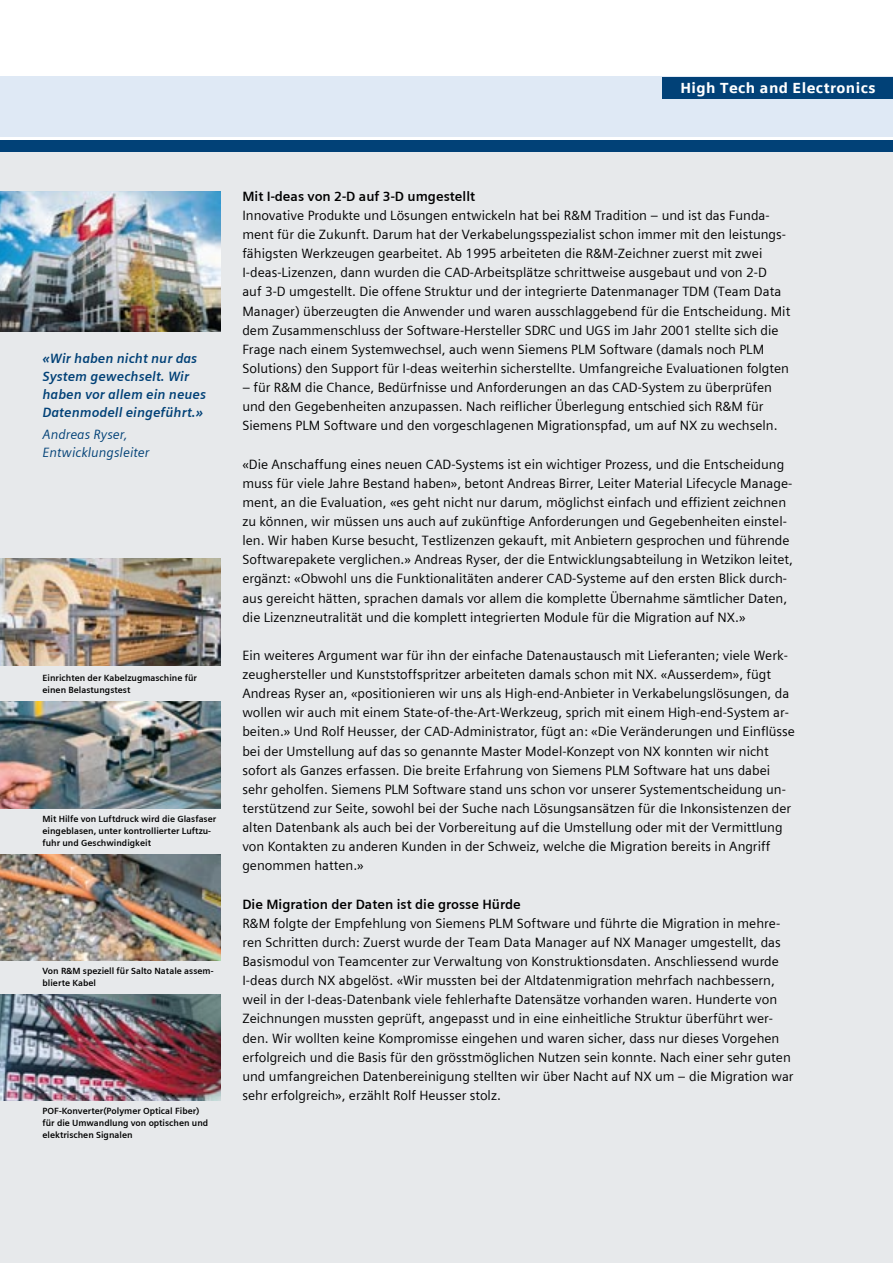
<style>
.page{position:relative;width:893px;height:1263px;background:#fff}
.page>*{position:absolute;margin:0;border:0;box-sizing:border-box;transform-origin:0 0}
.t1{font:900 14.7px "Siemens Sans";letter-spacing:.03em;color:#fff}
.t2{font:13.5px/19.2px "Siemens Sans";color:#000}
.t3{font:italic 700 13.5px/18px "Siemens Sans";color:#014177}
.t4{font:700 13.5px "Siemens Sans";color:#000}
.t5{font:italic 13.5px/18px "Siemens Sans";color:#014177}
.t6{font:700 9px/12px "Siemens Sans";color:#000}
</style>
<div class="page">
<div style="left:0;top:151px;width:893px;height:1112px;background:#e7e9eb"></div>
<div style="left:0;top:77px;width:893px;height:60px;background:#dfe9f5"></div>
<div style="left:0;top:140px;width:893px;height:12px;background:#014177"></div>
<img style="left:0;top:191px;width:220px;height:141px">
<img style="left:0;top:559px;width:220px;height:106px">
<img style="left:0;top:702px;width:220px;height:106px">
<img style="left:0;top:854px;width:220px;height:107px">
<img style="left:0;top:994px;width:220px;height:107px">
<div style="left:663px;top:77px;width:230px;height:21px;background:#014177"></div>
<p class="t1" style="left:680px;top:79px;width:197px">High Tech and Electronics</p>
<p class="t3" style="left:43px;top:349px;width:165px">«Wir haben nicht nur das<br>System gewechselt. Wir haben vor allem ein neues<br>Datenmodell eingeführt.»</p>
<p class="t5" style="left:43px;top:425px;width:108px">Andreas Ryser,<br>Entwicklungsleiter</p>
<p class="t6" style="left:43px;top:672px;width:156px">Einrichten der Kabelzugmaschine für einen Belastungstest</p>
<p class="t6" style="left:43px;top:813px;width:175px">Mit Hilfe von Luftdruck wird die Glasfaser eingeblasen, unter kontrollierter Luftzu&shy;fuhr und Geschwindigkeit</p>
<p class="t6" style="left:43px;top:964px;width:172px">Von R&amp;M speziell für Salto Natale assem&shy;blierte Kabel</p>
<p class="t6" style="left:43px;top:1105px;width:167px">POF-Konverter(Polymer Optical Fiber) für die Umwandlung von optischen und elektrischen Signalen</p>
<p class="t4" style="left:242px;top:188px;width:234px">Mit I-deas von 2-D auf 3-D umgestellt</p>
<p class="t2" style="left:242px;top:206px;width:549px">Innovative Produkte und Lösungen entwickeln hat bei R&amp;M Tradition – und ist das Funda&shy;ment für die Zukunft. Darum hat der Verkabelungsspezialist schon immer mit den leistungs&shy;fähigsten Werkzeugen gearbeitet. Ab 1995 arbeiteten die R&amp;M-Zeichner zuerst mit zwei I-deas-Lizenzen, dann wurden die CAD-Arbeitsplätze schrittweise ausgebaut und von 2-D<br>auf 3-D umgestellt. Die offene Struktur und der integrierte Datenmanager TDM (Team Data Manager) überzeugten die Anwender und waren ausschlaggebend für die Entscheidung. Mit dem Zusammenschluss der Software-Hersteller SDRC und UGS im Jahr 2001 stellte sich die Frage nach einem Systemwechsel, auch wenn Siemens PLM Software (damals noch PLM Solutions) den Support für I-deas weiterhin sicherstellte. Umfangreiche Evaluationen folgten</p>
<p class="t2" style="left:242px;top:378px;width:537px">– für R&amp;M die Chance, Bedürfnisse und Anforderungen an das CAD-System zu überprüfen und den Gegebenheiten anzupassen. Nach reiflicher Überlegung entschied sich R&amp;M für<br>Siemens PLM Software und den vorgeschlagenen Migrationspfad, um auf NX zu wechseln.</p>
<p class="t2" style="left:242px;top:454px;width:552px">«Die Anschaffung eines neuen CAD-Systems ist ein wichtiger Prozess, und die Entscheidung muss für viele Jahre Bestand haben», betont Andreas Birrer, Leiter Material Lifecycle Manage&shy;ment, an die Evaluation, «es geht nicht nur darum, möglichst einfach und effizient zeichnen zu können, wir müssen uns auch auf zukünftige Anforderungen und Gegebenheiten einstel&shy;len. Wir haben Kurse besucht, Testlizenzen gekauft, mit Anbietern gesprochen und führende Softwarepakete verglichen.» Andreas Ryser, der die Entwicklungsabteilung in Wetzikon leitet, ergänzt: «Obwohl uns die Funktionalitäten anderer CAD-Systeme auf den ersten Blick durch&shy;aus gereicht hätten, sprachen damals vor allem die komplette Übernahme sämtlicher Daten, die Lizenzneutralität und die komplett integrierten Module für die Migration auf NX.»</p>
<p class="t2" style="left:242px;top:646px;width:554px">Ein weiteres Argument war für ihn der einfache Datenaustausch mit Lieferanten; viele Werk&shy;zeughersteller und Kunststoffspritzer arbeiteten damals schon mit NX. «Ausserdem», fügt Andreas Ryser an, «positionieren wir uns als High-end-Anbieter in Verkabelungslösungen, da wollen wir auch mit einem State-of-the-Art-Werkzeug, sprich mit einem High-end-System ar&shy;beiten.» Und Rolf Heusser, der CAD-Administrator, fügt an: «Die Veränderungen und Einflüsse bei der Umstellung auf das so genannte Master Model-Konzept von NX konnten wir nicht sofort als Ganzes erfassen. Die breite Erfahrung von Siemens PLM Software hat uns dabei sehr geholfen. Siemens PLM Software stand uns schon vor unserer Systementscheidung un&shy;terstützend zur Seite, sowohl bei der Suche nach Lösungsansätzen für die Inkonsistenzen der alten Datenbank als auch bei der Vorbereitung auf die Umstellung oder mit der Vermittlung von Kontakten zu anderen Kunden in der Schweiz, welche die Migration bereits in Angriff genommen hatten.»</p>
<p class="t4" style="left:242px;top:896px;width:280px">Die Migration der Daten ist die grosse Hürde</p>
<p class="t2" style="left:242px;top:913px;width:553px">R&amp;M folgte der Empfehlung von Siemens PLM Software und führte die Migration in mehre&shy;ren Schritten durch: Zuerst wurde der Team Data Manager auf NX Manager umgestellt, das Basismodul von Teamcenter zur Verwaltung von Konstruktionsdaten. Anschliessend wurde I-deas durch NX abgelöst. «Wir mussten bei der Altdatenmigration mehrfach nachbessern, weil in der I-deas-Datenbank viele fehlerhafte Datensätze vorhanden waren. Hunderte von Zeichnungen mussten geprüft, angepasst und in eine einheitliche Struktur überführt wer&shy;den. Wir wollten keine Kompromisse eingehen und waren sicher, dass nur dieses Vorgehen erfolgreich und die Basis für den grösstmöglichen Nutzen sein konnte. Nach einer sehr guten und umfangreichen Datenbereinigung stellten wir über Nacht auf NX um – die Migration war sehr erfolgreich», erzählt Rolf Heusser stolz.</p>
</div>
